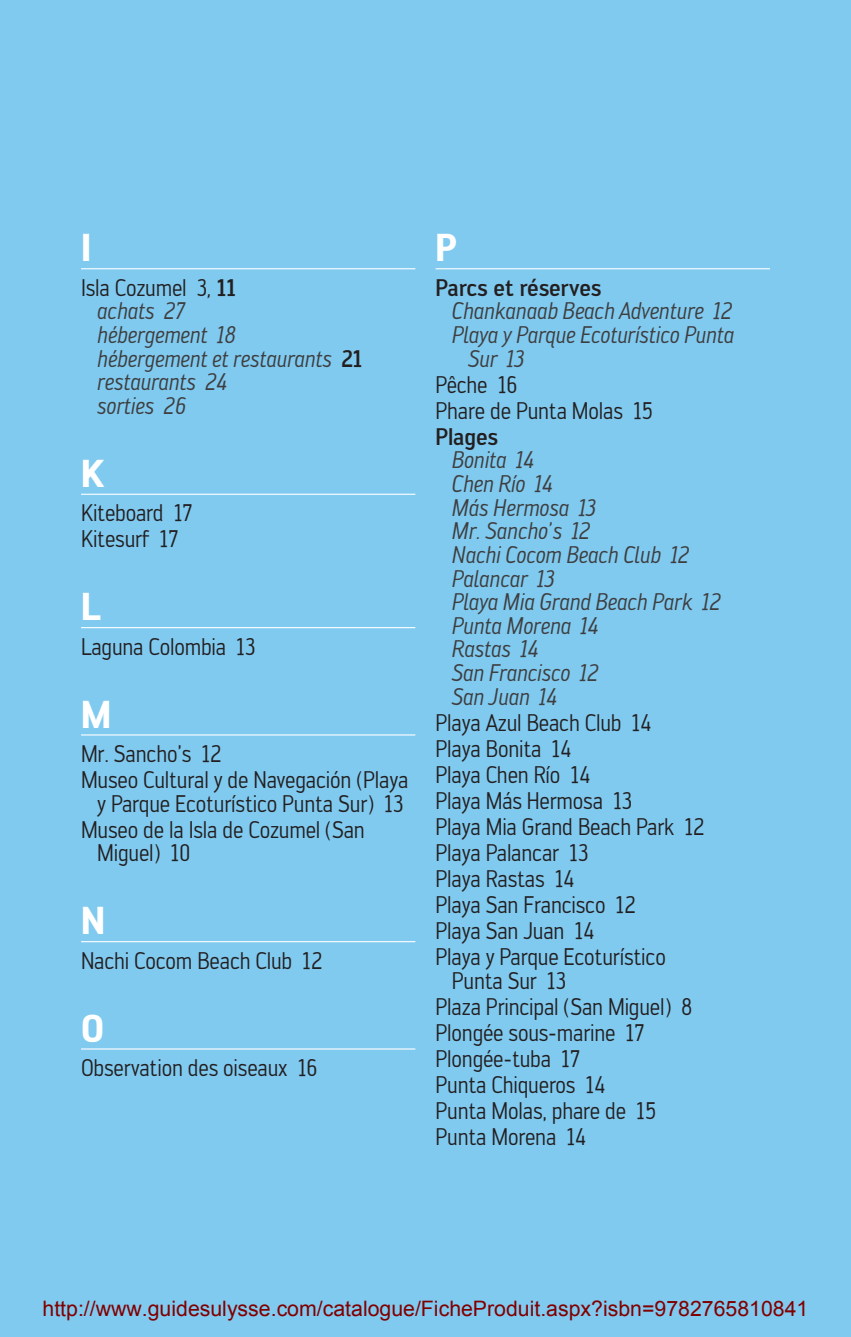
<style>
.page{position:relative;width:851px;height:1337px;background:#fff}
.page>*{position:absolute;margin:0;border:0;box-sizing:border-box;transform-origin:0 0}
.t1{font:700 38.25px "Engel";color:#fff;scale:.9 1}
.t2{font:23.62px/26.1px "Engel";letter-spacing:-.01em;color:#231f20;scale:.9 1}
.t3{font:italic 23.62px/23.6px "Engel";letter-spacing:-.01em;color:#3e3e3f;scale:.9 1}
.t4{font:500 23.62px "Engel";letter-spacing:-.01em;color:#231f20;scale:.9 1}
.t5{font:21.38px "Arial";color:#800000}
.s1{font-style:normal;color:#231f20}
.s2{color:#231f20}
.s3{font-weight:500;font-style:normal;color:#231f20}
</style>
<div class="page">
<div style="left:0;top:0;width:850px;height:1336px;background:#80caf0"></div>
<hr style="left:81px;top:268px;width:334px;height:1px;background:#fff">
<hr style="left:81px;top:494px;width:334px;height:1px;background:#fff">
<hr style="left:81px;top:627px;width:334px;height:1px;background:#fff">
<hr style="left:81px;top:734px;width:334px;height:1px;background:#fff">
<hr style="left:81px;top:941px;width:334px;height:1px;background:#fff">
<hr style="left:81px;top:1048px;width:334px;height:1px;background:#fff">
<hr style="left:435px;top:268px;width:335px;height:1px;background:#fff">
<h1 class="t1" style="left:81px;top:225px;width:13px">I</h1>
<p class="t3" style="left:97px;top:276px;width:296px;text-indent:-16px"><span class="s1">Isla Cozumel 3</span><span class="s2">,</span> <span class="s3">11<br></span>achats 27<br>hébergement 18<br>hébergement et restaurants <span class="s3">21 </span>restaurants 24<br>sorties 26</p>
<h1 class="t1" style="left:81px;top:450px;width:28px">K</h1>
<p class="t2" style="left:81px;top:500px;width:125px">Kiteboard 17<br>Kitesurf 17</p>
<h1 class="t1" style="left:81px;top:583px;width:23px">L</h1>
<p class="t2" style="left:81px;top:633px;width:195px">Laguna Colombia 13</p>
<h1 class="t1" style="left:81px;top:691px;width:35px">M</h1>
<p class="t2" style="left:81px;top:740px;width:365px">Mr. Sancho’s 12<br>Museo Cultural y de Navegación (Playa</p>
<p class="t2" style="left:81px;top:790px;width:360px;text-indent:16px">y Parque Ecoturístico Punta Sur) 13<br>Museo de la Isla de Cozumel (San</p>
<p class="t2" style="left:97px;top:840px;width:105px">Miguel) 10</p>
<h1 class="t1" style="left:81px;top:897px;width:28px">N</h1>
<p class="t2" style="left:81px;top:947px;width:269px">Nachi Cocom Beach Club 12</p>
<h1 class="t1" style="left:81px;top:1005px;width:27px">O</h1>
<p class="t2" style="left:81px;top:1054px;width:264px">Observation des oiseaux 16</p>
<h1 class="t1" style="left:435px;top:225px;width:25px">P</h1>
<p class="t4" style="left:435px;top:273px;width:186px">Parcs et réserves</p>
<p class="t3" style="left:452px;top:299px;width:314px">Chankanaab Beach Adventure 12</p>
<p class="t3" style="left:452px;top:323px;width:315px">Playa y Parque Ecoturístico Punta</p>
<p class="t3" style="left:468px;top:347px;width:64px">Sur 13</p>
<p class="t2" style="left:435px;top:371px;width:243px">Pêche 16<br>Phare de Punta Molas 15</p>
<p class="t4" style="left:435px;top:422px;width:71px">Plages</p>
<p class="t3" style="left:452px;top:448px;width:301px">Bonita 14<br>Chen Río 14<br>Más Hermosa 13<br>Mr. Sancho’s 12<br>Nachi Cocom Beach Club 12<br>Palancar 13<br>Playa Mia Grand Beach Park 12<br>Punta Morena 14<br>Rastas 14<br>San Francisco 12<br>San Juan 14</p>
<p class="t2" style="left:435px;top:709px;width:300px">Playa Azul Beach Club 14<br>Playa Bonita 14<br>Playa Chen Río 14<br>Playa Más Hermosa 13<br>Playa Mia Grand Beach Park 12<br>Playa Palancar 13<br>Playa Rastas 14<br>Playa San Francisco 12<br>Playa San Juan 14<br>Playa y Parque Ecoturístico</p>
<p class="t2" style="left:435px;top:967px;width:286px;text-indent:16px">Punta Sur 13<br>Plaza Principal (San Miguel) 8<br>Plongée sous-marine 17<br>Plongée-tuba 17<br>Punta Chiqueros 14<br>Punta Molas, phare de 15<br>Punta Morena 14</p>
<p class="t5" style="left:43px;top:1294px;width:767px">http://www.guidesulysse.com/catalogue/FicheProduit.aspx?isbn=9782765810841</p>
</div>
